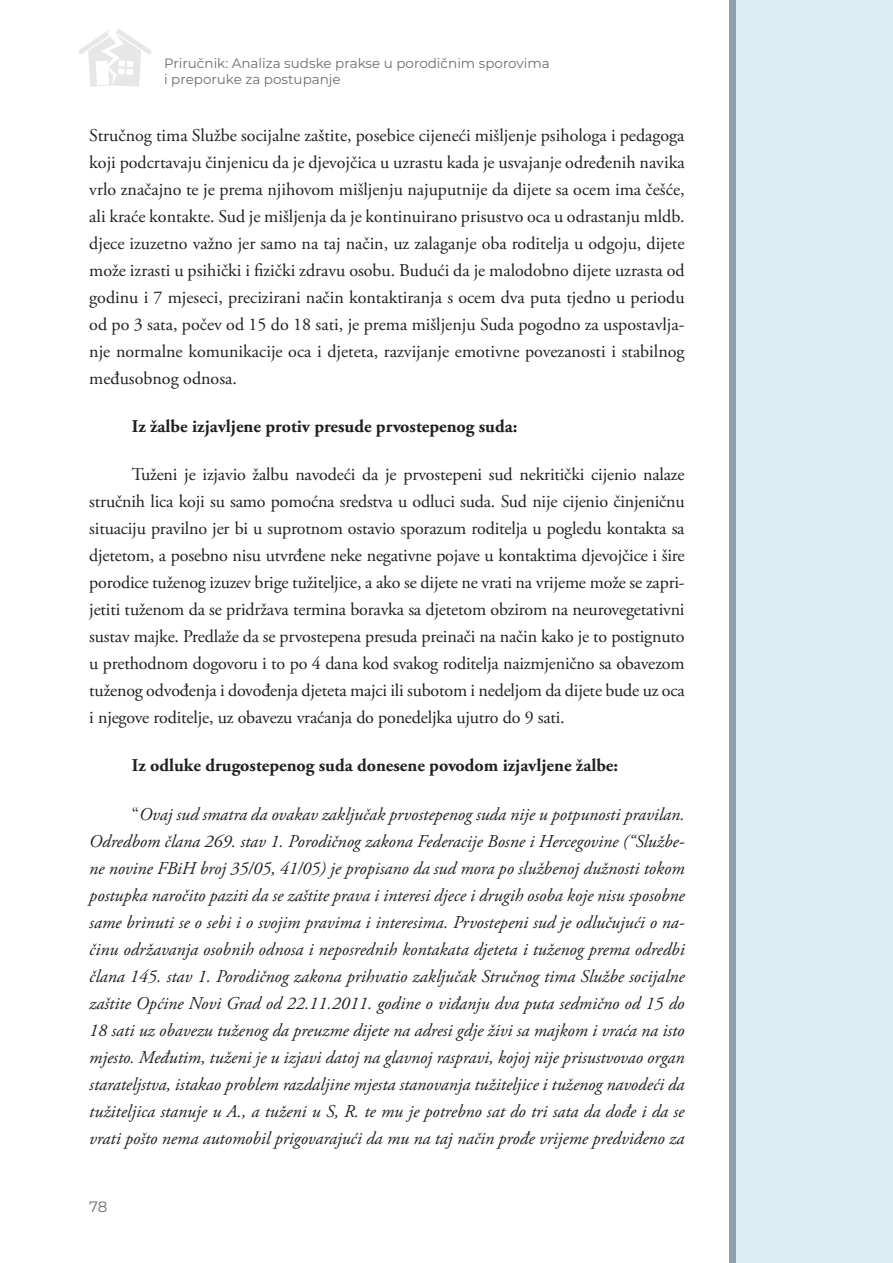
<style>
.page{position:relative;width:893px;height:1263px;background:#fff}
.page>*{position:absolute;margin:0;border:0;box-sizing:border-box;transform-origin:0 0}
.t1{font:18px/27px "Adobe Garamond Pro";letter-spacing:-.01em;color:#231f20;text-align:justify}
.t2{font:italic 18px/27px "Adobe Garamond Pro";color:#231f20;text-align:justify}
.t3{font:700 18px "Adobe Garamond Pro";color:#231f20}
.t4{font:15px "Montserrat";color:#6c6d70}
.t5{font:13.5px/16.2px "Montserrat";color:#6c6d70}
.s1{font-style:normal}
</style>
<div class="page">
<div style="left:729px;top:0;width:156px;height:1263px;background:#8ea0a9"></div>
<div style="left:737px;top:0;width:156px;height:1263px;background:#daeef3"></div>
<svg style="left:79px;top:29px;width:73px;height:58px"></svg>
<p class="t5" style="left:164px;top:54px;width:387px">Priručnik: Analiza sudske prakse u porodičnim sporovima i preporuke za postupanje</p>
<p class="t1" style="left:89px;top:122px;width:597px">Stručnog tima Službe socijalne zaštite, posebice cijeneći mišljenje psihologa i pedagoga koji podcrtavaju činjenicu da je djevojčica u uzrastu kada je usvajanje određenih navika vrlo značajno te je prema njihovom mišljenju najuputnije da dijete sa ocem ima češće, ali kraće kontakte. Sud je mišljenja da je kontinuirano prisustvo oca u odrastanju mldb. djece izuzetno važno jer samo na taj način, uz zalaganje oba roditelja u odgoju, dijete može izrasti u psihički i fizički zdravu osobu. Budući da je malodobno dijete uzrasta od godinu i 7 mjeseci, precizirani način kontaktiranja s ocem dva puta tjedno u periodu od po 3 sata, počev od 15 do 18 sati, je prema mišljenju Suda pogodno za uspostavlja&shy;nje normalne komunikacije oca i djeteta, razvijanje emotivne povezanosti i stabilnog međusobnog odnosa.</p>
<p class="t3" style="left:132px;top:416px;width:387px">Iz žalbe izjavljene protiv presude prvostepenog suda:</p>
<p class="t1" style="left:89px;top:462px;width:597px;text-indent:43px">Tuženi je izjavio žalbu navodeći da je prvostepeni sud nekritički cijenio nalaze stručnih lica koji su samo pomoćna sredstva u odluci suda. Sud nije cijenio činjeničnu situaciju pravilno jer bi u suprotnom ostavio sporazum roditelja u pogledu kontakta sa djetetom, a posebno nisu utvrđene neke negativne pojave u kontaktima djevojčice i šire porodice tuženog izuzev brige tužiteljice, a ako se dijete ne vrati na vrijeme može se zapri&shy;jetiti tuženom da se pridržava termina boravka sa djetetom obzirom na neurovegetativni sustav majke. Predlaže da se prvostepena presuda preinači na način kako je to postignuto u prethodnom dogovoru i to po 4 dana kod svakog roditelja naizmjenično sa obavezom tuženog odvođenja i dovođenja djeteta majci ili subotom i nedeljom da dijete bude uz oca i njegove roditelje, uz obavezu vraćanja do ponedeljka ujutro do 9 sati.</p>
<p class="t3" style="left:132px;top:755px;width:488px">Iz odluke drugostepenog suda donesene povodom izjavljene žalbe:</p>
<p class="t2" style="left:89px;top:801px;width:597px;text-indent:43px"><span class="s1">“</span>Ovaj sud smatra da ovakav zaključak prvostepenog suda nije u potpunosti pravilan.<br>Odredbom člana 269. stav 1. Porodičnog zakona Federacije Bosne i Hercegovine (“Službe&shy;ne novine FBiH broj 35/05, 41/05) je propisano da sud mora po službenoj dužnosti tokom postupka naročito paziti da se zaštite prava i interesi djece i drugih osoba koje nisu sposobne same brinuti se o sebi i o svojim pravima i interesima. Prvostepeni sud je odlučujući o na&shy;činu održavanja osobnih odnosa i neposrednih kontakata djeteta i tuženog prema odredbi člana 145. stav 1. Porodičnog zakona prihvatio zaključak Stručnog tima Službe socijalne zaštite Općine Novi Grad od 22.11.2011. godine o viđanju dva puta sedmično od 15 do 18 sati uz obavezu tuženog da preuzme dijete na adresi gdje živi sa majkom i vraća na isto mjesto. Međutim, tuženi je u izjavi datoj na glavnoj raspravi, kojoj nije prisustvovao organ starateljstva, istakao problem razdaljine mjesta stanovanja tužiteljice i tuženog navodeći da tužiteljica stanuje u A., a tuženi u S, R. te mu je potrebno sat do tri sata da dođe i da se vrati pošto nema automobil prigovarajući da mu na taj način prođe vrijeme predviđeno za</p>
<p class="t4" style="left:89px;top:1196px;width:20px">78</p>
</div>
